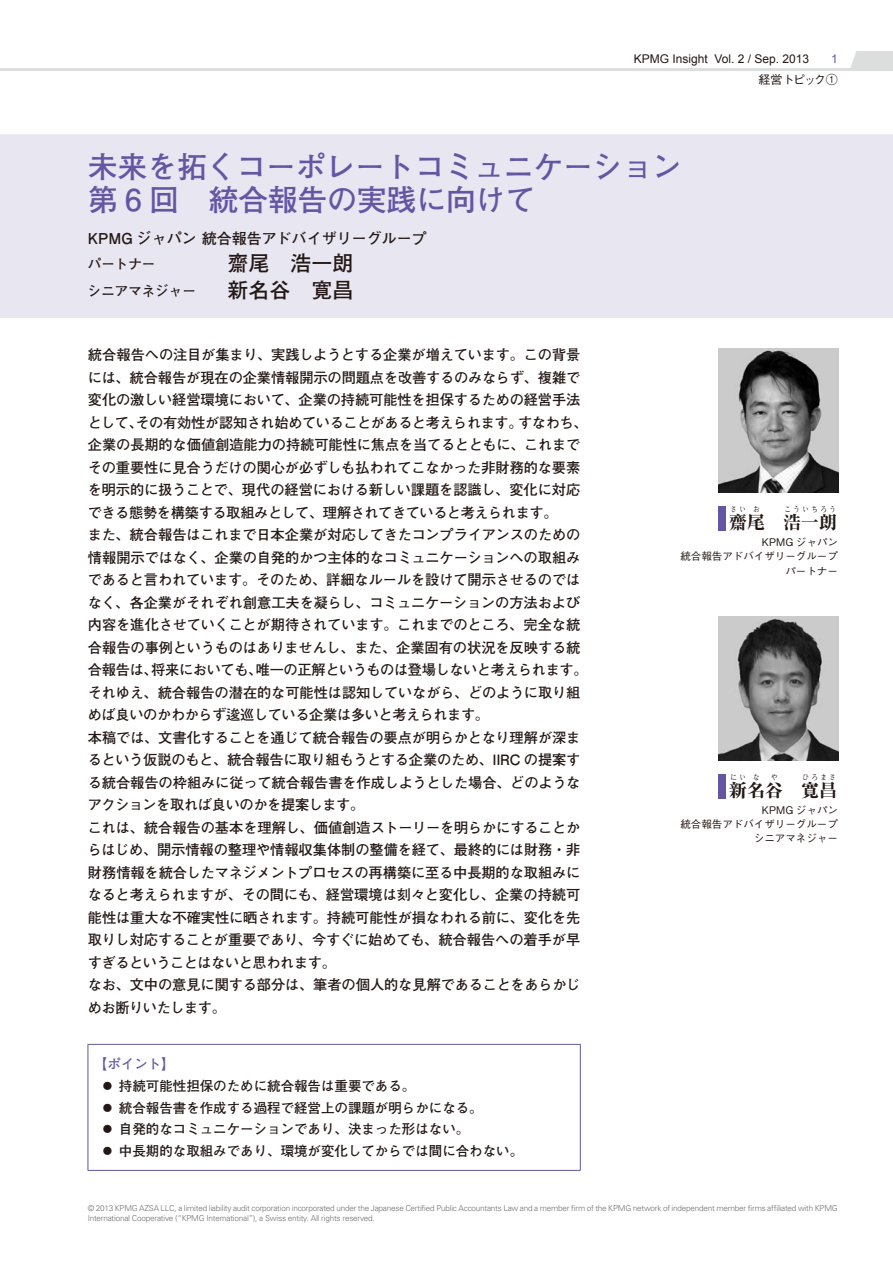
<style>
.page{position:relative;width:893px;height:1263px;background:#fff}
.page>*{position:absolute;margin:0;border:0;box-sizing:border-box;transform-origin:0 0}
.t1{font:700 30px/33px "Futo Go B101 Pro";letter-spacing:-.01em;color:#6456a3}
.t2{font:700 21px "Futo Go B101 Pro";color:#231815}
.t3{font:800 18px "Ryumin Pro";color:#231815}
.t4{font:700 15px "Futo Go B101 Pro";color:#231815}
.t5{font:700 14.25px/22.5px "Futo Go B101 Pro";letter-spacing:-.015em;color:#231815}
.t6{font:700 13.5px/21.8px "Futo Go B101 Pro";color:#231815}
.t7{font:700 13.5px "Futo Go B101 Pro";color:#6456a3}
.t8{font:12px "Arial";color:#231815}
.t9{font:500 12px "Gothic BBB Pro";letter-spacing:-.05em;color:#231815}
.t10{font:12px "Arial";color:#6456a3}
.t11{font:500 10.5px/14.2px "Gothic BBB Pro";color:#231815;text-align:right}
.t12{font:300 8.1px/9.8px "Univers";letter-spacing:-.025em;color:#727172}
.t13{font:800 7.5px "Ryumin Pro";letter-spacing:.41em;color:#231815;scale:.85 1}
.s1{font-size:21px}
</style>
<div class="page">
<hr style="left:0;top:68px;width:893px;height:3px;background:#dcdddd">
<svg style="left:850px;top:51px;width:43px;height:17px"></svg>
<div style="left:0;top:134px;width:893px;height:184px;background:#e8e6f1"></div>
<hr style="left:88px;top:1045px;width:1px;height:125px;background:#6456a3">
<hr style="left:88px;top:1044px;width:493px;height:1px;background:#6456a3">
<hr style="left:580px;top:1045px;width:1px;height:125px;background:#6456a3">
<hr style="left:88px;top:1170px;width:493px;height:1px;background:#6456a3">
<img style="left:719px;top:348px;width:119px;height:145px">
<div style="left:719px;top:506px;width:7px;height:24px;background:#6456a3"></div>
<img style="left:719px;top:616px;width:119px;height:145px">
<div style="left:719px;top:774px;width:7px;height:24px;background:#6456a3"></div>
<p class="t8" style="left:634px;top:51px;width:177px">KPMG Insight Vol. 2 / Sep. 2013</p>
<p class="t9" style="left:758px;top:70px;width:81px">経営トピック①</p>
<p class="t10" style="left:831px;top:51px;width:8px">1</p>
<h1 class="t1" style="left:88px;top:146px;width:596px">未来を拓くコーポレートコミュニケーション第 6 回　統合報告の実践に向けて</h1>
<p class="t4" style="left:88px;top:227px;width:340px">KPMG ジャパン 統合報告アドバイザリーグループ</p>
<p class="t6" style="left:88px;top:248px;width:267px;line-height:27px">パートナー　　　　 <span class="s1">齋尾　浩一朗</span>シニアマネジャー</p>
<h2 class="t2" style="left:227px;top:274px;width:128px">新名谷　寛昌</h2>
<p class="t5" style="left:88px;top:342px;width:501px">統合報告への注目が集まり、実践しようとする企業が増えています。この背景には、統合報告が現在の企業情報開示の問題点を改善するのみならず、複雑で変化の激しい経営環境において、企業の持続可能性を担保するための経営手法として、その有効性が認知され始めていることがあると考えられます。すなわち、企業の長期的な価値創造能力の持続可能性に焦点を当てるとともに、これまでその重要性に見合うだけの関心が必ずしも払われてこなかった非財務的な要素を明示的に扱うことで、現代の経営における新しい課題を認識し、変化に対応できる態勢を構築する取組みとして、理解されてきていると考えられます。<br>また、統合報告はこれまで日本企業が対応してきたコンプライアンスのための情報開示ではなく、企業の自発的かつ主体的なコミュニケーションへの取組みであると言われています。そのため、詳細なルールを設けて開示させるのではなく、各企業がそれぞれ創意工夫を凝らし、コミュニケーションの方法および内容を進化させていくことが期待されています。これまでのところ、完全な統合報告の事例というものはありませんし、また、企業固有の状況を反映する統合報告は、将来においても、唯一の正解というものは登場しないと考えられます。それゆえ、統合報告の潜在的な可能性は認知していながら、どのように取り組めば良いのかわからず逡巡している企業は多いと考えられます。<br>本稿では、文書化することを通じて統合報告の要点が明らかとなり理解が深まるという仮説のもと、統合報告に取り組もうとする企業のため、IIRC の提案する統合報告の枠組みに従って統合報告書を作成しようとした場合、どのようなアクションを取れば良いのかを提案します。<br>これは、統合報告の基本を理解し、価値創造ストーリーを明らかにすることからはじめ、開示情報の整理や情報収集体制の整備を経て、最終的には財務・非財務情報を統合したマネジメントプロセスの再構築に至る中長期的な取組みになると考えられますが、その間にも、経営環境は刻々と変化し、企業の持続可能性は重大な不確実性に晒されます。持続可能性が損なわれる前に、変化を先取りし対応することが重要であり、今すぐに始めても、統合報告への着手が早すぎるということはないと思われます。<br>なお、文中の意見に関する部分は、筆者の個人的な見解であることをあらかじめお断りいたします。</p>
<p class="t7" style="left:94px;top:1053px;width:82px">【ポイント】</p>
<p class="t6" style="left:101px;top:1073px;width:424px">◦ 持続可能性担保のために統合報告は重要である。<br>◦ 統合報告書を作成する過程で経営上の課題が明らかになる。<br>◦ 自発的なコミュニケーションであり、決まった形はない。<br>◦ 中長期的な取組みであり、環境が変化してからでは間に合わない。</p>
<p class="t13" style="left:785px;top:503px;width:62px">こういちろう</p>
<p class="t11" style="left:680px;top:534px;width:159px">KPMG ジャパン<br>統合報告アドバイザリーグループパートナー</p>
<p class="t13" style="left:731px;top:503px;width:20px">さい</p>
<p class="t13" style="left:753px;top:503px;width:9px">お</p>
<p class="t3" style="left:729px;top:508px;width:37px">齋尾</p>
<p class="t3" style="left:783px;top:508px;width:55px">浩一朗</p>
<p class="t13" style="left:731px;top:771px;width:20px">にい</p>
<p class="t13" style="left:753px;top:771px;width:9px">な</p>
<p class="t13" style="left:771px;top:771px;width:9px">や</p>
<p class="t13" style="left:803px;top:771px;width:41px">ひろまさ</p>
<p class="t11" style="left:680px;top:801px;width:159px">KPMG ジャパン<br>統合報告アドバイザリーグループシニアマネジャー</p>
<p class="t3" style="left:729px;top:776px;width:109px">新名谷 寛昌</p>
<p class="t12" style="left:88px;top:1203px;width:752px">© 2013 KPMG AZSA LLC, a limited liability audit corporation incorporated under the Japanese Certified Public Accountants Law and a member firm of the KPMG network of independent member firms affiliated with KPMG<br>International Cooperative (“KPMG International”), a Swiss entity. All rights reserved.</p>
</div>
